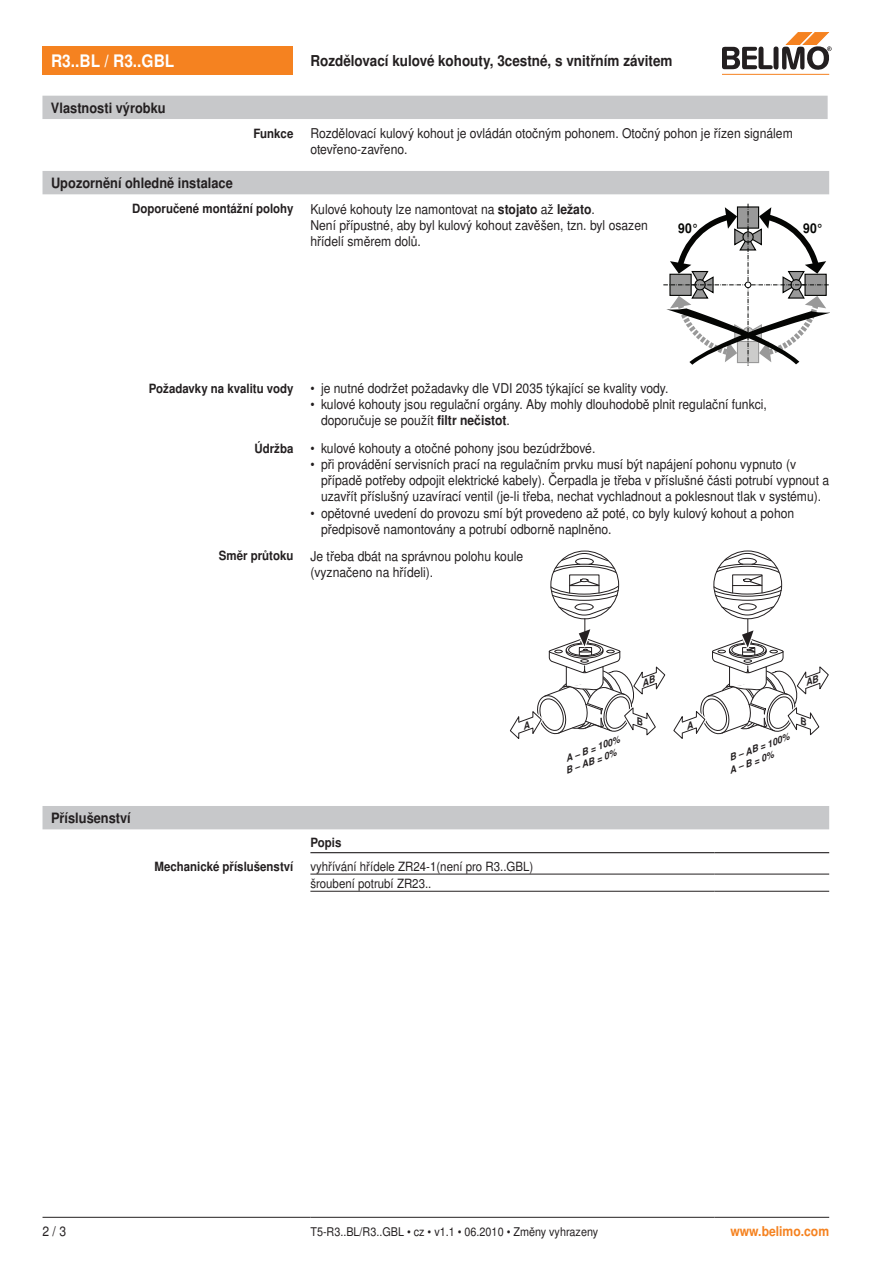
<style>
.page{position:relative;width:893px;height:1263px;background:#fff}
.page>*{position:absolute;margin:0;border:0;box-sizing:border-box;transform-origin:0 0}
.Überschrift_2_invers{font:700 17.25px "Nimbus Sans BEL";color:#fff;scale:.9 1}
.Überschrift_2{font:700 15px "Nimbus Sans BEL";color:#231f20;scale:.9 1}
.Überschrift_Kapitel{font:700 14.25px "Nimbus Sans BEL";color:#231f20;scale:.9 1}
.Aufzählung_9__2_5_mm{font:13.5px/16.2px "Nimbus Sans BEL";color:#231f20;scale:.9 1}
.Lauftext_9{font:13.5px/16.2px "Nimbus Sans BEL";color:#231f20;scale:.9 1}
.www_rechts{font:700 13.5px "Nimbus Sans BEL";color:#f58220;scale:.9 1}
.t1{font:700 13.5px "Nimbus Sans BEL";color:#040503;scale:.9 1}
.Zahl_Seite_links{font:13.5px "Nimbus Sans BEL";color:#231f20;scale:.9 1}
.Marginalien{font:700 12.75px "Nimbus Sans BEL";color:#231f20;scale:.9 1}
.Tabellentext{font:12.75px "Nimbus Sans BEL";color:#231f20;scale:.9 1}
.Titel_3{font:700 12.75px "Nimbus Sans BEL";color:#231f20;scale:.9 1}
.Lauftext_8{font:12px "Nimbus Sans BEL";color:#231f20;scale:.9 1}
.t2{font:italic 700 9.45px/11.4px "Nimbus Sans BEL";color:#231f20;scale:.96 1}
.s1{font-weight:700}
</style>
<div class="page">
<div style="left:43px;top:47px;width:250px;height:28px;background:#f58220"></div>
<hr style="left:723px;top:74px;width:106px;height:1px;background:#f58220">
<svg style="left:723px;top:32px;width:109px;height:38px"></svg>
<hr style="left:43px;top:1217px;width:267px;height:1px;background:#231f20">
<hr style="left:310px;top:1217px;width:404px;height:1px;background:#231f20">
<hr style="left:714px;top:1217px;width:115px;height:1px;background:#231f20">
<div style="left:43px;top:806px;width:786px;height:23px;background:#c7c8ca"></div>
<hr style="left:310px;top:874px;width:404px;height:1px;background:#231f20">
<hr style="left:714px;top:874px;width:115px;height:1px;background:#231f20">
<hr style="left:310px;top:852px;width:404px;height:1px;background:#231f20">
<hr style="left:714px;top:852px;width:115px;height:1px;background:#231f20">
<hr style="left:310px;top:891px;width:404px;height:1px;background:#231f20">
<hr style="left:714px;top:891px;width:115px;height:1px;background:#231f20">
<div style="left:42px;top:96px;width:786px;height:23px;background:#c7c8ca"></div>
<div style="left:43px;top:171px;width:786px;height:23px;background:#c7c8ca"></div>
<svg style="left:663px;top:204px;width:166px;height:162px"></svg>
<svg style="left:510px;top:553px;width:319px;height:186px"></svg>
<p class="Überschrift_2_invers" style="left:51px;top:51px;width:139px">R3..BL / R3..GBL</p>
<p class="Überschrift_2" style="left:310px;top:52px;width:404px">Rozdělovací kulové kohouty, 3cestné, s vnitřním závitem</p>
<p class="Überschrift_Kapitel" style="left:51px;top:99px;width:129px">Vlastnosti výrobku</p>
<p class="Marginalien" style="left:253px;top:126px;width:46px">Funkce</p>
<p class="Lauftext_9" style="left:310px;top:125px;width:537px">Rozdělovací kulový kohout je ovládán otočným pohonem. Otočný pohon je řízen signálem otevřeno-zavřeno.</p>
<p class="Überschrift_Kapitel" style="left:51px;top:174px;width:203px">Upozornění ohledně instalace</p>
<p class="Marginalien" style="left:132px;top:201px;width:180px">Doporučené montážní polohy</p>
<p class="Lauftext_9" style="left:310px;top:201px;width:317px">Kulové kohouty lze namontovat na <span class="s1">stojato</span> až <span class="s1">ležato</span>.</p>
<p class="Lauftext_9" style="left:310px;top:218px;width:376px">Není přípustné, aby byl kulový kohout zavěšen, tzn. byl osazen hřídelí směrem dolů.</p>
<p class="t1" style="left:678px;top:220px;width:24px">90°</p>
<p class="t1" style="left:803px;top:220px;width:24px">90°</p>
<p class="Marginalien" style="left:149px;top:381px;width:162px">Požadavky na kvalitu vody</p>
<p class="Aufzählung_9__2_5_mm" style="left:310px;top:380px;width:399px">• je nutné dodržet požadavky dle VDI 2035 týkající se kvality vody.</p>
<p class="Aufzählung_9__2_5_mm" style="left:321px;top:397px;width:497px;text-indent:-11px">• kulové kohouty jsou regulační orgány. Aby mohly dlouhodobě plnit regulační funkci, doporučuje se použít <span class="s1">filtr nečistot</span>.</p>
<p class="Marginalien" style="left:254px;top:441px;width:45px">Údržba</p>
<p class="Aufzählung_9__2_5_mm" style="left:310px;top:440px;width:318px">• kulové kohouty a otočné pohony jsou bezúdržbové.</p>
<p class="Aufzählung_9__2_5_mm" style="left:321px;top:456px;width:566px;text-indent:-11px">• při provádění servisních prací na regulačním prvku musí být napájení pohonu vypnuto (v případě potřeby odpojit elektrické kabely). Čerpadla je třeba v příslušné části potrubí vypnout a uzavřít příslušný uzavírací ventil (je-li třeba, nechat vychladnout a poklesnout tlak v systému).</p>
<p class="Aufzählung_9__2_5_mm" style="left:321px;top:505px;width:527px;text-indent:-11px">• opětovné uvedení do provozu smí být provedeno až poté, co byly kulový kohout a pohon předpisově namontovány a potrubí odborně naplněno.</p>
<p class="Marginalien" style="left:219px;top:548px;width:84px">Směr průtoku</p>
<p class="Lauftext_9" style="left:310px;top:548px;width:238px">Je třeba dbát na správnou polohu koule (vyznačeno na hřídeli).</p>
<p class="Überschrift_Kapitel" style="left:51px;top:809px;width:90px">Příslušenství</p>
<p class="Titel_3" style="left:310px;top:835px;width:36px">Popis</p>
<p class="Marginalien" style="left:155px;top:858px;width:156px">Mechanické příslušenství</p>
<p class="Tabellentext" style="left:310px;top:859px;width:249px">vyhřívání hřídele ZR24-1(není pro R3..GBL)</p>
<p class="Tabellentext" style="left:310px;top:876px;width:136px">šroubení potrubí ZR23..</p>
<p class="t2" style="left:560px;top:755px;width:65px;text-indent:4px;rotate:-20deg">A – B = 100%<br>B – AB = 0%</p>
<p class="t2" style="left:724px;top:755px;width:72px;text-indent:4px;rotate:-20deg">B – AB = 100%<br>A – B = 0%</p>
<p class="Zahl_Seite_links" style="left:43px;top:1223px;width:28px">2 / 3</p>
<p class="Lauftext_8" style="left:310px;top:1224px;width:321px">T5-R3..BL/R3..GBL • cz • v1.1 • 06.2010 • Změny vyhrazeny</p>
<p class="www_rechts" style="left:730px;top:1223px;width:111px">www.belimo.com</p>
</div>
